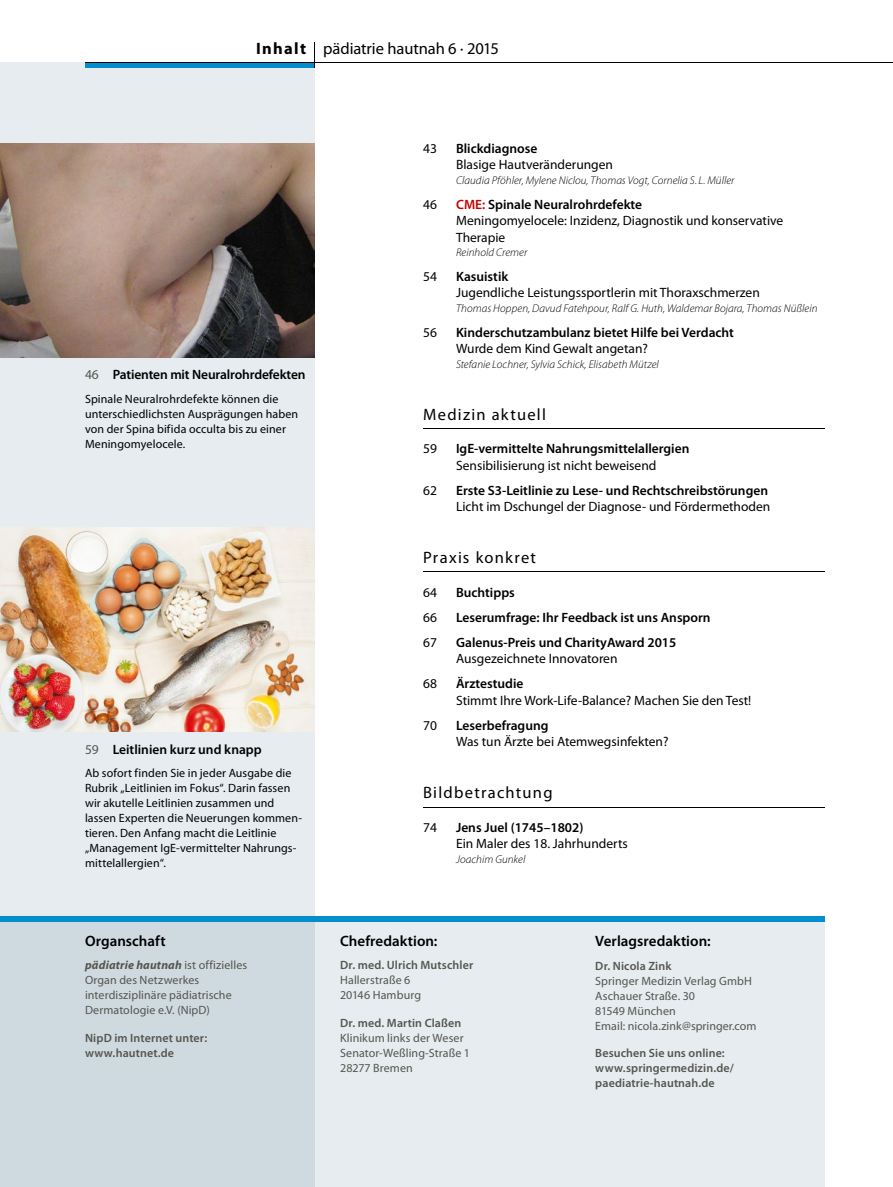
<style>
.page{position:relative;width:893px;height:1187px;background:#fff}
.page>*{position:absolute;margin:0;border:0;box-sizing:border-box;transform-origin:0 0}
.t1{font:16.5px "Myriad Pro";letter-spacing:.075em;color:#000}
.t2{font:16.5px "Myriad Pro";letter-spacing:-.005em;color:#000}
.t3{font:600 15px "Myriad Pro";color:#000}
.t4{font:13.5px/16.5px "Myriad Pro";color:#000}
.t5{font:600 13.5px "Myriad Pro";color:#000}
.t6{font:12px/15px "Myriad Pro";letter-spacing:.01em;color:#000}
.t7{font:12px/15px "Myriad Pro";letter-spacing:.005em;color:#56554f}
.t8{font:600 12px/15px "Myriad Pro";letter-spacing:.01em;color:#56554f}
.t9{font:italic 300 11.25px "Myriad Pro";letter-spacing:.005em;color:#000}
.s1{font-weight:700}
.s2{font-weight:400;color:#56554f}
.s3{font-weight:700;font-style:italic}
.s4{font-weight:600;color:#c00304}
.s5{font-weight:600}
</style>
<div class="page">
<div style="left:0;top:916px;width:825px;height:270px;background:#e6ecf0"></div>
<div style="left:0;top:62px;width:315px;height:1124px;background:#e6ecf0"></div>
<div style="left:0;top:916px;width:315px;height:270px;background:#cfdae0"></div>
<div style="left:0;top:916px;width:825px;height:6px;background:#008ecf"></div>
<img style="left:0;top:527px;width:315px;height:204px">
<img style="left:0;top:144px;width:315px;height:213px">
<hr style="left:423px;top:428px;width:402px;height:1px;background:#000">
<hr style="left:423px;top:571px;width:402px;height:1px;background:#000">
<hr style="left:423px;top:806px;width:402px;height:1px;background:#000">
<div style="left:85px;top:62px;width:230px;height:5px;background:#008ecf"></div>
<hr style="left:85px;top:62px;width:230px;height:1px;background:#000">
<hr style="left:315px;top:62px;width:578px;height:1px;background:#000">
<svg style="left:314px;top:43px;width:1px;height:24px"></svg>
<p class="t2" style="left:256px;top:38px;width:244px"><span class="s1">Inhalt</span> pädiatrie hautnah 6 · 2015</p>
<p class="t5" style="left:85px;top:366px;width:222px"><span class="s2">46</span> Patienten mit Neuralrohrdefekten</p>
<p class="t6" style="left:85px;top:391px;width:215px">Spinale Neuralrohrdefekte können die unterschiedlichsten Ausprägungen haben von der Spina bifida occulta bis zu einer Meningomyelocele.</p>
<p class="t5" style="left:85px;top:740px;width:178px"><span class="s2">59</span> Leitlinien kurz und knapp</p>
<p class="t6" style="left:85px;top:765px;width:218px">Ab sofort finden Sie in jeder Ausgabe die Rubrik „Leitlinien im Fokus“. Darin fassen wir akutelle Leitlinien zusammen und lassen Experten die Neuerungen kommen&shy;tieren. Den Anfang macht die Leitlinie „Management IgE-vermittelter Nahrungs&shy;mittelallergien“.</p>
<p class="t3" style="left:85px;top:931px;width:82px">Organschaft</p>
<p class="t7" style="left:85px;top:957px;width:164px"><span class="s3">pädiatrie hautnah</span> ist offizielles<br>Organ des Netzwerkes interdisziplinäre pädiatrische<br>Dermatologie e.V. (NipD)</p>
<p class="t8" style="left:85px;top:1030px;width:124px">NipD im Internet unter: www.hautnet.de</p>
<p class="t4" style="left:423px;top:140px;width:15px">43</p>
<p class="t5" style="left:456px;top:140px;width:83px">Blickdiagnose</p>
<p class="t4" style="left:456px;top:156px;width:159px">Blasige Hautveränderungen</p>
<p class="t9" style="left:456px;top:174px;width:280px">Claudia Pföhler, Mylene Niclou, Thomas Vogt, Cornelia S. L. Müller</p>
<p class="t4" style="left:423px;top:196px;width:15px">46</p>
<p class="t4" style="left:456px;top:196px;width:329px"><span class="s4">CME:</span> <span class="s5">Spinale Neuralrohrdefekte<br></span>Meningomyelocele: Inzidenz, Diagnostik und konservative<br>Therapie</p>
<p class="t9" style="left:456px;top:246px;width:73px">Reinhold Cremer</p>
<p class="t4" style="left:423px;top:268px;width:15px">54</p>
<p class="t5" style="left:456px;top:268px;width:54px">Kasuistik</p>
<p class="t4" style="left:456px;top:284px;width:305px">Jugendliche Leistungssportlerin mit Thoraxschmerzen</p>
<p class="t9" style="left:456px;top:302px;width:363px">Thomas Hoppen, Davud Fatehpour, Ralf G. Huth, Waldemar Bojara, Thomas Nüßlein</p>
<p class="t4" style="left:423px;top:324px;width:15px">56</p>
<p class="t5" style="left:456px;top:323px;width:279px">Kinderschutzambulanz bietet Hilfe bei Verdacht</p>
<p class="t4" style="left:456px;top:340px;width:193px">Wurde dem Kind Gewalt angetan?</p>
<p class="t9" style="left:456px;top:358px;width:204px">Stefanie Lochner, Sylvia Schick, Elisabeth Mützel</p>
<p class="t1" style="left:423px;top:404px;width:124px">Medizin aktuell</p>
<p class="t4" style="left:423px;top:440px;width:15px">59</p>
<p class="t5" style="left:456px;top:440px;width:235px">IgE-vermittelte Nahrungsmittelallergien</p>
<p class="t4" style="left:456px;top:456px;width:202px">Sensibilisierung ist nicht beweisend</p>
<p class="t4" style="left:423px;top:481px;width:15px">62</p>
<p class="t5" style="left:456px;top:481px;width:314px">Erste S3-Leitlinie zu Lese- und Rechtschreibstörungen</p>
<p class="t4" style="left:456px;top:498px;width:316px">Licht im Dschungel der Diagnose- und Fördermethoden</p>
<p class="t1" style="left:423px;top:547px;width:114px">Praxis konkret</p>
<p class="t4" style="left:423px;top:583px;width:15px">64</p>
<p class="t5" style="left:456px;top:583px;width:60px">Buchtipps</p>
<p class="t4" style="left:423px;top:608px;width:15px">66</p>
<p class="t5" style="left:456px;top:608px;width:256px">Leserumfrage: Ihr Feedback ist uns Ansporn</p>
<p class="t4" style="left:423px;top:633px;width:15px">67</p>
<p class="t5" style="left:456px;top:633px;width:222px">Galenus-Preis und CharityAward 2015</p>
<p class="t4" style="left:456px;top:650px;width:163px">Ausgezeichnete Innovatoren</p>
<p class="t4" style="left:423px;top:675px;width:15px">68</p>
<p class="t5" style="left:456px;top:675px;width:69px">Ärztestudie</p>
<p class="t4" style="left:456px;top:691px;width:297px">Stimmt Ihre Work-Life-Balance? Machen Sie den Test!</p>
<p class="t4" style="left:423px;top:716px;width:15px">70</p>
<p class="t5" style="left:456px;top:716px;width:94px">Leserbefragung</p>
<p class="t4" style="left:456px;top:733px;width:214px">Was tun Ärzte bei Atemwegsinfekten?</p>
<p class="t1" style="left:423px;top:782px;width:131px">Bildbetrachtung</p>
<p class="t4" style="left:423px;top:818px;width:15px">74</p>
<p class="t5" style="left:456px;top:818px;width:129px">Jens Juel (1745–1802)</p>
<p class="t4" style="left:456px;top:835px;width:173px">Ein Maler des 18. Jahrhunderts</p>
<p class="t9" style="left:456px;top:852px;width:71px">Joachim Gunkel</p>
<p class="t3" style="left:340px;top:931px;width:99px">Chefredaktion:</p>
<p class="t8" style="left:340px;top:957px;width:135px">Dr. med. Ulrich Mutschler</p>
<p class="t7" style="left:340px;top:972px;width:82px">Hallerstraße 6<br>20146 Hamburg</p>
<p class="t8" style="left:340px;top:1015px;width:123px">Dr. med. Martin Claßen</p>
<p class="t7" style="left:340px;top:1030px;width:131px">Klinikum links der Weser<br>Senator-Weßling-Straße 1<br>28277 Bremen</p>
<p class="t3" style="left:595px;top:931px;width:117px">Verlagsredaktion:</p>
<p class="t8" style="left:595px;top:957px;width:78px">Dr. Nicola Zink</p>
<p class="t7" style="left:595px;top:972px;width:163px">Springer Medizin Verlag GmbH<br>Aschauer Straße. 30<br>81549 München<br>Email: nicola.zink@springer.com</p>
<p class="t8" style="left:595px;top:1045px;width:140px">Besuchen Sie uns online: www.springermedizin.de/ paediatrie-hautnah.de</p>
</div>
